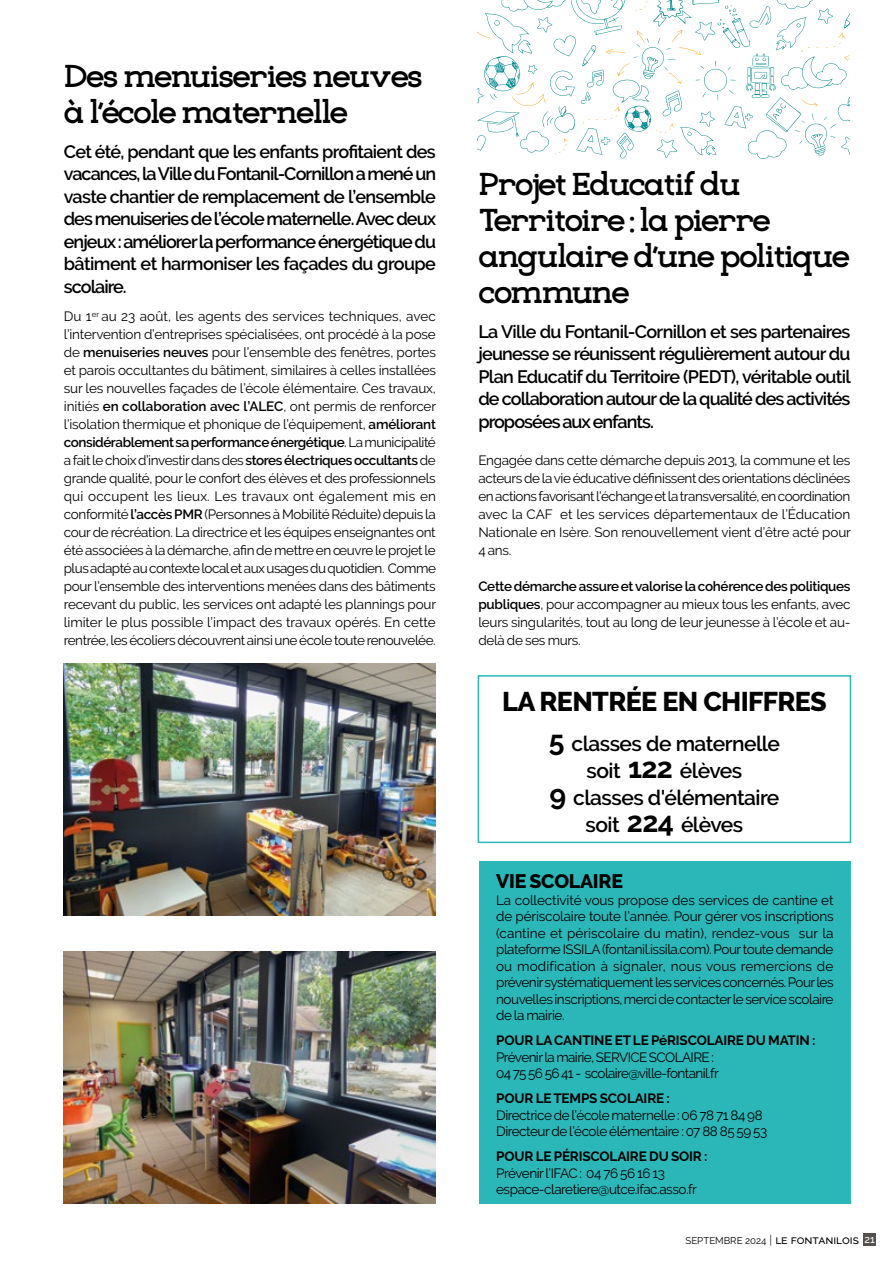
<style>
.page{position:relative;width:893px;height:1263px;background:#fff}
.page>*{position:absolute;margin:0;border:0;box-sizing:border-box;transform-origin:0 0}
.t1{font:700 33px/36px "Eligible";letter-spacing:-.06em;color:#000}
.t2{font:800 27px "Raleway";letter-spacing:-.025em;color:#000}
.t3{font:600 21px/27px "Raleway";letter-spacing:-.025em;color:#000;text-align:center}
.t4{font:800 19.5px "Raleway";letter-spacing:-.01em;color:#000}
.t5{font:600 18px/22.5px "Raleway";letter-spacing:-.05em;color:#000;text-align:justify}
.t6{font:13.5px/18px "Raleway";letter-spacing:-.035em;color:#000;text-align:justify}
.t7{font:700 13.5px "Raleway";letter-spacing:-.01em;color:#000}
.t8{font:9.75px "Raleway";color:#000}
.s1{font-weight:600}
.s2{font-weight:700;font-size:28.5px}
.s3{font-weight:300;font-size:12px}
.s4{font-weight:500;font-size:12px}
.s5{font-weight:500;font-size:10.5px;color:#fff}
</style>
<div class="page">
<div style="left:863px;top:1233px;width:13px;height:12px;background:#55514e"></div>
<img style="left:64px;top:663px;width:372px;height:252px">
<img style="left:64px;top:951px;width:372px;height:252px">
<div style="left:479px;top:861px;width:371px;height:342px;background:#2bb6b7"></div>
<div style="left:478px;top:675px;width:373px;height:168px;border:2px solid #2bb6b7"></div>
<svg style="left:478px;top:0;width:372px;height:159px"></svg>
<h1 class="t1" style="left:64px;top:56px;width:361px">Des menuiseries neuves à l’école maternelle</h1>
<p class="t5" style="left:64px;top:140px;width:374px">Cet été, pendant que les enfants profitaient des vacances, la Ville du Fontanil-Cornillon a mené un vaste chantier de remplacement de l’ensemble des menuiseries de l’école maternelle. Avec deux enjeux : améliorer la performance énergétique du bâtiment et harmoniser les façades du groupe scolaire.</p>
<p class="t6" style="left:64px;top:307px;width:374px">Du 1<sup>er</sup> au 23 août, les agents des services techniques, avec l’intervention d’entreprises spécialisées, ont procédé à la pose de <span class="s1">menuiseries neuves</span> pour l’ensemble des fenêtres, portes et parois occultantes du bâtiment, similaires à celles installées sur les nouvelles façades de l’école élémentaire. Ces travaux, initiés <span class="s1">en collaboration avec l’ALEC</span>, ont permis de renforcer l’isolation thermique et phonique de l’équipement, <span class="s1">améliorant considérablement sa performance énergétique</span>. La municipalité a fait le choix d’investir dans des <span class="s1">stores électriques occultants</span> de grande qualité, pour le confort des élèves et des professionnels qui occupent les lieux. Les travaux ont également mis en conformité <span class="s1">l’accès PMR</span> (Personnes à Mobilité Réduite) depuis la cour de récréation. La directrice et les équipes enseignantes ont été associées à la démarche, afin de mettre en œuvre le projet le plus adapté au contexte local et aux usages du quotidien. Comme pour l’ensemble des interventions menées dans des bâtiments recevant du public, les services ont adapté les plannings pour limiter le plus possible l’impact des travaux opérés. En cette rentrée, les écoliers découvrent ainsi une école toute renouvelée.</p>
<h1 class="t1" style="left:478px;top:164px;width:373px">Projet Educatif du<br>Territoire : la pierre angulaire d’une politique commune</h1>
<h3 class="t5" style="left:478px;top:320px;width:374px">La Ville du Fontanil-Cornillon et ses partenaires jeunesse se réunissent régulièrement autour du Plan Educatif du Territoire (PEDT), véritable outil de collaboration autour de la qualité des activités proposées aux enfants.</h3>
<p class="t6" style="left:478px;top:451px;width:374px">Engagée dans cette démarche depuis 2013, la commune et les acteurs de la vie éducative définissent des orientations déclinées en actions favorisant l’échange et la transversalité, en coordination avec la CAF et les services départementaux de l’Éducation Nationale en Isère. Son renouvellement vient d’être acté pour 4 ans.</p>
<p class="t6" style="left:478px;top:577px;width:374px"><span class="s1">Cette démarche assure et valorise la cohérence des politiques publiques</span>, pour accompagner au mieux tous les enfants, avec leurs singularités, tout au long de leur jeunesse à l’école et au&shy;delà de ses murs.</p>
<h2 class="t2" style="left:502px;top:686px;width:326px">LA RENTRÉE EN CHIFFRES</h2>
<h3 class="t3" style="left:549px;top:730px;width:233px"><span class="s2">5</span> classes de maternelle soit <span class="s2">122</span> élèves<br><span class="s2">9</span> classes d'élémentaire soit <span class="s2">224</span> élèves</h3>
<h3 class="t4" style="left:496px;top:870px;width:128px">VIE SCOLAIRE</h3>
<p class="t6" style="left:496px;top:892px;width:339px;line-height:16.5px">La collectivité vous propose des services de cantine et de périscolaire toute l’année. Pour gérer vos inscriptions (cantine et périscolaire du matin), rendez-vous sur la plateforme ISSILA (fontanil.issila.com). Pour toute demande ou modification à signaler, nous vous remercions de prévenir systématiquement les services concernés. Pour les nouvelles inscriptions, merci de contacter le service scolaire de la mairie.</p>
<p class="t7" style="left:496px;top:1033px;width:321px">POUR LA CANTINE ET LE PéRISCOLAIRE DU MATIN :</p>
<p class="t6" style="left:496px;top:1049px;width:224px;line-height:16.5px">Prévenir la mairie, SERVICE SCOLAIRE :<br>04 75 56 56 41 - scolaire@ville-fontanil.fr</p>
<p class="t7" style="left:496px;top:1091px;width:175px">POUR LE TEMPS SCOLAIRE :</p>
<p class="t6" style="left:496px;top:1107px;width:273px;line-height:16.5px">Directrice de l’école maternelle : 06 78 71 84 98<br>Directeur de l’école élémentaire : 07 88 85 59 53</p>
<p class="t7" style="left:496px;top:1149px;width:213px">POUR LE PÉRISCOLAIRE DU SOIR :</p>
<p class="t6" style="left:496px;top:1165px;width:202px;line-height:16.5px">Prévenir l’IFAC : 04 76 56 16 13 espace-claretiere@utce.ifac.asso.fr</p>
<p class="t8" style="left:685px;top:1235px;width:191px">SEPTEMBRE 2024 <span class="s3">|</span> <span class="s4">le fontanilois</span> <span class="s5">21</span></p>
</div>
